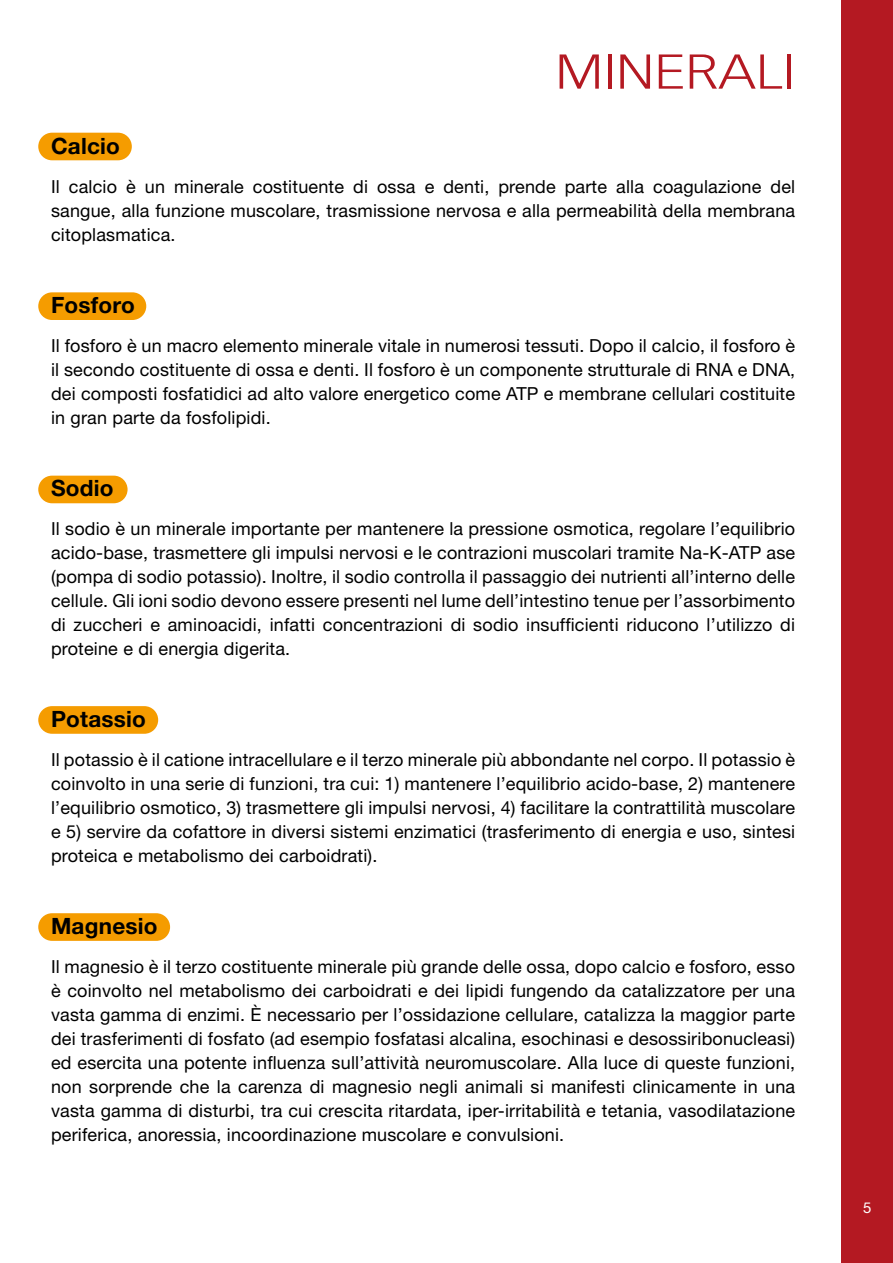
<style>
.page{position:relative;width:893px;height:1263px;background:#fff}
.page>*{position:absolute;margin:0;border:0;box-sizing:border-box;transform-origin:0 0}
.t1{font:300 48px "Vectora LTW04 45";color:#b41922;scale:1.2 1}
.t2{font:700 22.5px "Helvetica Neue";letter-spacing:.01em;color:#000}
.t3{font:18px/24px "Helvetica Neue";letter-spacing:.01em;color:#000;text-align:justify}
.t4{font:15px "Helvetica Neue";color:#fff}
</style>
<div class="page">
<div style="left:38px;top:133px;width:94px;height:27px;background:#f59c00;border-radius:14px"></div>
<div style="left:38px;top:292px;width:108px;height:28px;background:#f59c00;border-radius:14px"></div>
<div style="left:38px;top:476px;width:90px;height:27px;background:#f59c00;border-radius:14px"></div>
<div style="left:38px;top:706px;width:120px;height:28px;background:#f59c00;border-radius:14px"></div>
<div style="left:38px;top:913px;width:132px;height:28px;background:#f59c00;border-radius:14px"></div>
<div style="left:842px;top:0;width:51px;height:1263px;background:#b41922"></div>
<h1 class="t1" style="left:555px;top:43px;width:201px">MINERALI</h1>
<p class="t2" style="left:51px;top:132px;width:70px">Calcio</p>
<p class="t3" style="left:51px;top:174px;width:746px">Il calcio è un minerale costituente di ossa e denti, prende parte alla coagulazione del sangue, alla funzione muscolare, trasmissione nervosa e alla permeabilità della membrana citoplasmatica.</p>
<p class="t2" style="left:51px;top:291px;width:85px">Fosforo</p>
<p class="t3" style="left:51px;top:333px;width:746px">Il fosforo è un macro elemento minerale vitale in numerosi tessuti. Dopo il calcio, il fosforo è il secondo costituente di ossa e denti. Il fosforo è un componente strutturale di RNA e DNA, dei composti fosfatidici ad alto valore energetico come ATP e membrane cellulari costituite in gran parte da fosfolipidi.</p>
<p class="t2" style="left:51px;top:474px;width:64px">Sodio</p>
<p class="t3" style="left:51px;top:516px;width:746px">Il sodio è un minerale importante per mantenere la pressione osmotica, regolare l’equilibrio acido-base, trasmettere gli impulsi nervosi e le contrazioni muscolari tramite Na-K-ATP ase (pompa di sodio potassio). Inoltre, il sodio controlla il passaggio dei nutrienti all’interno delle cellule. Gli ioni sodio devono essere presenti nel lume dell’intestino tenue per l’assorbimento di zuccheri e aminoacidi, infatti concentrazioni di sodio insufficienti riducono l’utilizzo di proteine e di energia digerita.</p>
<p class="t2" style="left:51px;top:705px;width:96px">Potassio</p>
<p class="t3" style="left:51px;top:747px;width:746px">Il potassio è il catione intracellulare e il terzo minerale più abbondante nel corpo. Il potassio è coinvolto in una serie di funzioni, tra cui: 1) mantenere l’equilibrio acido-base, 2) mantenere l’equilibrio osmotico, 3) trasmettere gli impulsi nervosi, 4) facilitare la contrattilità muscolare e 5) servire da cofattore in diversi sistemi enzimatici (trasferimento di energia e uso, sintesi proteica e metabolismo dei carboidrati).</p>
<p class="t2" style="left:51px;top:912px;width:108px">Magnesio</p>
<p class="t3" style="left:51px;top:954px;width:746px">Il magnesio è il terzo costituente minerale più grande delle ossa, dopo calcio e fosforo, esso è coinvolto nel metabolismo dei carboidrati e dei lipidi fungendo da catalizzatore per una vasta gamma di enzimi. È necessario per l’ossidazione cellulare, catalizza la maggior parte dei trasferimenti di fosfato (ad esempio fosfatasi alcalina, esochinasi e desossiribonucleasi) ed esercita una potente influenza sull’attività neuromuscolare. Alla luce di queste funzioni, non sorprende che la carenza di magnesio negli animali si manifesti clinicamente in una vasta gamma di disturbi, tra cui crescita ritardata, iper-irritabilità e tetania, vasodilatazione periferica, anoressia, incoordinazione muscolare e convulsioni.</p>
<p class="t4" style="left:863px;top:1198px;width:10px">5</p>
</div>
